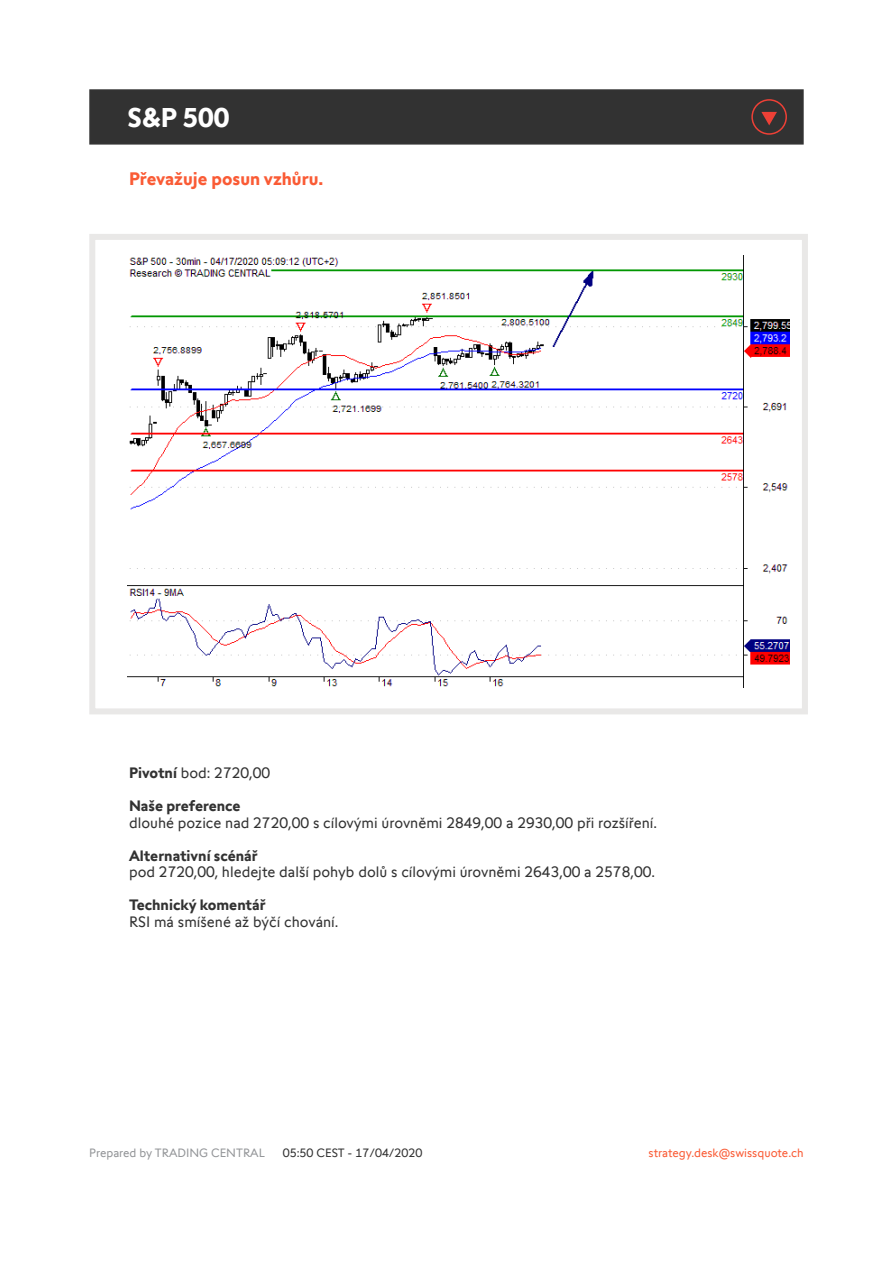
<style>
.page{position:relative;width:893px;height:1263px;background:#fff}
.page>*{position:absolute;margin:0;border:0;box-sizing:border-box;transform-origin:0 0}
.t1{font:700 27px "Swissquote CT";color:#fff}
.t2{font:700 18px "Swissquote CT";color:#fa5b35}
.t3{font:15px "Swissquote CT";color:#323232}
.t4{font:700 15px "Swissquote CT";color:#323232}
.t5{font:12px "Swissquote CT";color:#fa5b35}
.t6{font:12px "Swissquote CT";color:#939598}
.t7{font:12px "Swissquote CT";color:#323232}
.s1{font-weight:700}
</style>
<div class="page">
<div style="left:89px;top:234px;width:719px;height:480px;border:6px solid #e9e8e7"></div>
<div style="left:89px;top:89px;width:715px;height:56px;background:#323232;border:2px solid #323232"></div>
<img style="left:128px;top:255px;width:661px;height:432px">
<svg style="left:751px;top:99px;width:36px;height:36px"></svg>
<h1 class="t1" style="left:128px;top:101px;width:103px">S&amp;P 500</h1>
<p class="t2" style="left:129px;top:168px;width:196px">Převažuje posun vzhůru.</p>
<p class="t3" style="left:129px;top:764px;width:143px"><span class="s1">Pivotní</span> bod: 2720,00</p>
<p class="t4" style="left:129px;top:797px;width:113px">Naše preference</p>
<p class="t3" style="left:129px;top:814px;width:530px">dlouhé pozice nad 2720,00 s cílovými úrovněmi 2849,00 a 2930,00 při rozšíření.</p>
<p class="t4" style="left:129px;top:846px;width:130px">Alternativní scénář</p>
<p class="t3" style="left:129px;top:863px;width:528px">pod 2720,00, hledejte další pohyb dolů s cílovými úrovněmi 2643,00 a 2578,00.</p>
<p class="t4" style="left:129px;top:896px;width:138px">Technický komentář</p>
<p class="t3" style="left:129px;top:913px;width:211px">RSI má smíšené až býčí chování.</p>
<p class="t6" style="left:89px;top:1145px;width:177px">Prepared by TRADING CENTRAL</p>
<p class="t7" style="left:283px;top:1145px;width:141px">05:50 CEST - 17/04/2020</p>
<p class="t5" style="left:649px;top:1145px;width:157px">strategy.desk@swissquote.ch</p>
</div>
